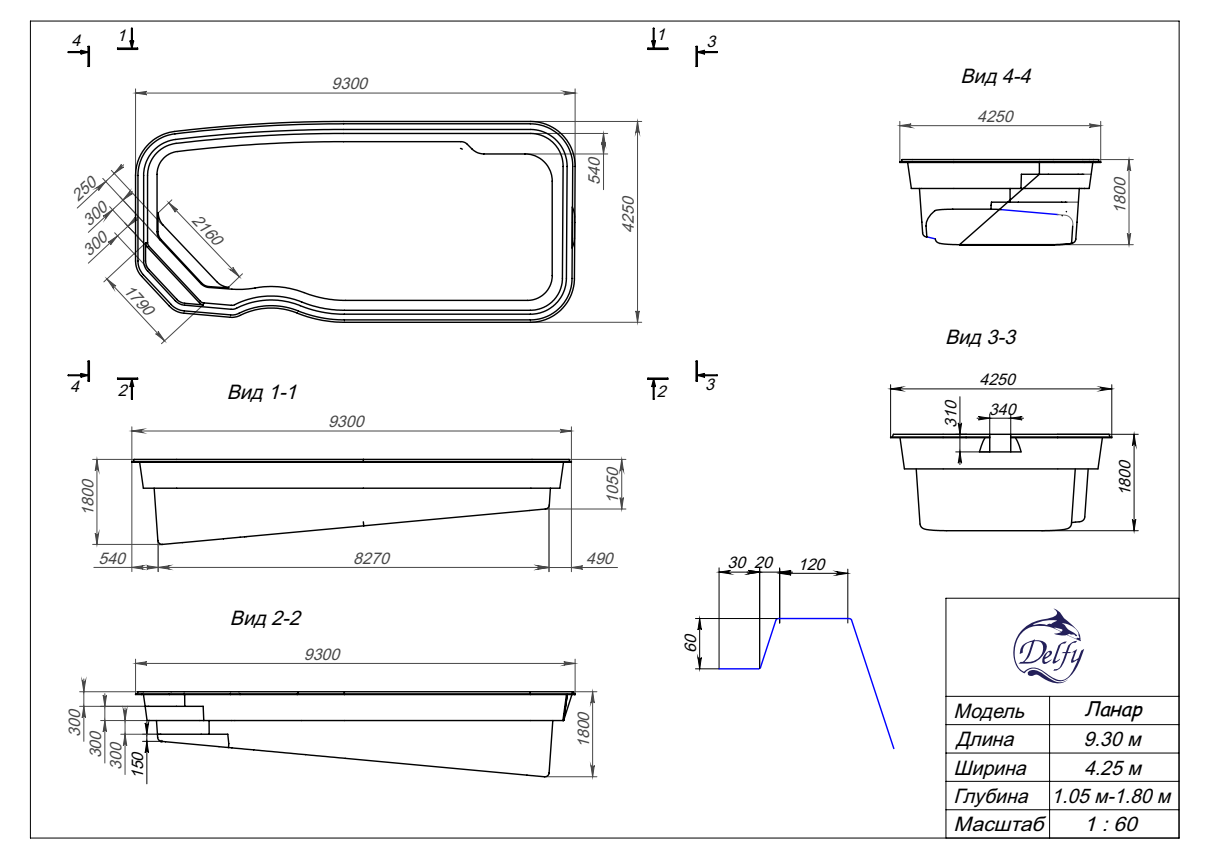
<style>
.page{position:relative;width:1209px;height:860px;background:#fff}
.page>*{position:absolute;margin:0;border:0;box-sizing:border-box;transform-origin:0 0}
.t1{font:italic 20px/28.3px "Arial";color:#000}
.t2{font:italic 20px "Comic Sans MS";color:#000}
.t3{font:italic 20px "Arial";color:#000;scale:1.05 1}
.t4{font:italic 16px "Arial";color:#474747}
.t5{font:italic 16px "Arial";color:#000}
.t6{font:italic 16px "Arial";color:#070707}
</style>
<div class="page">
<svg style="left:1013px;top:608px;width:71px;height:76px"></svg>
<hr style="left:719px;top:568px;width:1px;height:101px;background:#000">
<hr style="left:759px;top:568px;width:1px;height:100px;background:#000">
<hr style="left:779px;top:568px;width:1px;height:55px;background:#000">
<hr style="left:847px;top:569px;width:1px;height:54px;background:#000">
<svg style="left:716px;top:570px;width:135px;height:6px"></svg>
<svg style="left:695px;top:615px;width:200px;height:135px"></svg>
<hr style="left:30px;top:21px;width:1px;height:817px;background:#000">
<hr style="left:30px;top:838px;width:1149px;height:1px;background:#000">
<hr style="left:1178px;top:21px;width:1px;height:817px;background:#000">
<hr style="left:30px;top:21px;width:1149px;height:1px;background:#000">
<hr style="left:945px;top:598px;width:1px;height:240px;background:#000">
<hr style="left:946px;top:598px;width:233px;height:1px;background:#000">
<hr style="left:1049px;top:696px;width:1px;height:142px;background:#000">
<hr style="left:946px;top:696px;width:233px;height:1px;background:#000">
<hr style="left:946px;top:724px;width:233px;height:1px;background:#000">
<hr style="left:946px;top:753px;width:233px;height:1px;background:#000">
<hr style="left:946px;top:781px;width:233px;height:1px;background:#000">
<hr style="left:946px;top:809px;width:233px;height:1px;background:#000">
<hr style="left:94px;top:567px;width:38px;height:1px;background:#474747">
<hr style="left:571px;top:567px;width:46px;height:1px;background:#474747">
<hr style="left:575px;top:659px;width:1px;height:35px;background:#474747">
<hr style="left:135px;top:659px;width:1px;height:35px;background:#474747">
<hr style="left:899px;top:121px;width:1px;height:41px;background:#474747">
<hr style="left:1100px;top:121px;width:1px;height:41px;background:#474747">
<hr style="left:132px;top:427px;width:1px;height:35px;background:#474747">
<hr style="left:571px;top:427px;width:1px;height:35px;background:#474747">
<hr style="left:80px;top:691px;width:63px;height:1px;background:#474747">
<hr style="left:80px;top:706px;width:65px;height:1px;background:#474747">
<hr style="left:1083px;top:159px;width:50px;height:1px;background:#474747">
<hr style="left:1054px;top:244px;width:79px;height:1px;background:#474747">
<hr style="left:569px;top:459px;width:57px;height:1px;background:#474747">
<hr style="left:545px;top:509px;width:81px;height:1px;background:#474747">
<hr style="left:93px;top:459px;width:41px;height:1px;background:#474747">
<hr style="left:93px;top:544px;width:69px;height:1px;background:#474747">
<svg style="left:132px;top:661px;width:446px;height:5px"></svg>
<svg style="left:897px;top:123px;width:207px;height:6px"></svg>
<svg style="left:129px;top:428px;width:445px;height:6px"></svg>
<svg style="left:82px;top:680px;width:511px;height:84px"></svg>
<svg style="left:1126px;top:156px;width:6px;height:92px"></svg>
<svg style="left:95px;top:459px;width:528px;height:85px"></svg>
<svg style="left:67px;top:27px;width:651px;height:373px"></svg>
<svg style="left:134px;top:120px;width:442px;height:204px"></svg>
<svg style="left:899px;top:158px;width:203px;height:88px"></svg>
<svg style="left:128px;top:458px;width:460px;height:114px"></svg>
<svg style="left:121px;top:690px;width:476px;height:95px"></svg>
<hr style="left:1057px;top:434px;width:81px;height:1px;background:#070707">
<hr style="left:1042px;top:530px;width:96px;height:1px;background:#070707">
<hr style="left:959px;top:397px;width:1px;height:37px;background:#070707">
<hr style="left:890px;top:385px;width:1px;height:52px;background:#070707">
<hr style="left:1111px;top:385px;width:1px;height:52px;background:#070707">
<svg style="left:887px;top:386px;width:228px;height:6px"></svg>
<hr style="left:904px;top:468px;width:39px;height:2px;background:#000">
<hr style="left:893px;top:434px;width:50px;height:1px;background:#000">
<hr style="left:890px;top:436px;width:53px;height:2px;background:#000">
<svg style="left:890px;top:432px;width:16px;height:38px"></svg>
<svg style="left:914px;top:414px;width:223px;height:120px"></svg>
<svg style="left:570px;top:205px;width:6px;height:45px"></svg>
<svg style="left:73px;top:158px;width:170px;height:186px"></svg>
<p class="t5" style="left:656px;top:29px;width:14px">1</p>
<p class="t5" style="left:117px;top:30px;width:14px">1</p>
<p class="t5" style="left:71px;top:34px;width:14px">4</p>
<p class="t5" style="left:706px;top:36px;width:14px">3</p>
<p class="t4" style="left:332px;top:78px;width:41px">9300</p>
<p class="t4" style="left:131px;top:283px;width:37px;rotate:47deg">1790</p>
<p class="t4" style="left:199px;top:213px;width:37px;rotate:46deg">2160</p>
<p class="t4" style="left:588px;top:185px;width:28px;rotate:-90deg">540</p>
<p class="t4" style="left:622px;top:233px;width:37px;rotate:-90deg">4250</p>
<p class="t5" style="left:70px;top:380px;width:14px">4</p>
<p class="t5" style="left:118px;top:385px;width:14px">2</p>
<p class="t5" style="left:657px;top:385px;width:14px">2</p>
<p class="t1" style="left:227px;top:380px;width:76px">Вид 1-1</p>
<p class="t4" style="left:82px;top:516px;width:37px;rotate:-90deg">1800</p>
<p class="t4" style="left:328px;top:416px;width:41px">9300</p>
<p class="t4" style="left:606px;top:504px;width:37px;rotate:-90deg">1050</p>
<p class="t4" style="left:98px;top:552px;width:32px">540</p>
<p class="t4" style="left:353px;top:552px;width:41px">8270</p>
<p class="t4" style="left:586px;top:552px;width:32px">490</p>
<p class="t1" style="left:230px;top:606px;width:76px">Вид 2-2</p>
<p class="t4" style="left:304px;top:648px;width:41px">9300</p>
<p class="t5" style="left:705px;top:378px;width:14px">3</p>
<p class="t5" style="left:684px;top:653px;width:19px;rotate:-90deg">60</p>
<p class="t5" style="left:727px;top:557px;width:50px">30 20</p>
<p class="t5" style="left:797px;top:558px;width:32px">120</p>
<p class="t4" style="left:69px;top:737px;width:28px;rotate:-90deg">300</p>
<p class="t4" style="left:90px;top:758px;width:28px;rotate:-90deg">300</p>
<p class="t4" style="left:110px;top:770px;width:28px;rotate:-90deg">300</p>
<p class="t5" style="left:132px;top:779px;width:28px;rotate:-90deg">150</p>
<p class="t4" style="left:577px;top:748px;width:37px;rotate:-90deg">1800</p>
<p class="t1" style="left:960px;top:64px;width:76px">Вид 4-4</p>
<p class="t4" style="left:977px;top:110px;width:41px">4250</p>
<p class="t1" style="left:945px;top:324px;width:76px">Вид 3-3</p>
<p class="t6" style="left:944px;top:428px;width:28px;rotate:-90deg">310</p>
<p class="t6" style="left:979px;top:374px;width:41px">4250</p>
<p class="t6" style="left:989px;top:403px;width:32px">340</p>
<p class="t4" style="left:1113px;top:214px;width:37px;rotate:-90deg">1800</p>
<p class="t6" style="left:1118px;top:496px;width:37px;rotate:-90deg">1800</p>
<p class="t1" style="left:953px;top:698px;width:77px">Модель<br>Длина</p>
<p class="t2" style="left:1084px;top:700px;width:64px">Ланар</p>
<p class="t1" style="left:1083px;top:727px;width:63px">9.30 м</p>
<p class="t1" style="left:953px;top:755px;width:223px;text-indent:130px">4.25 м<br>Глубина 1.05 м-1.80 м<br>Масштаб</p>
<p class="t1" style="left:953px;top:755px;width:79px">Ширина</p>
<p class="t3" style="left:1084px;top:817px;width:56px">1 :60</p>
</div>
